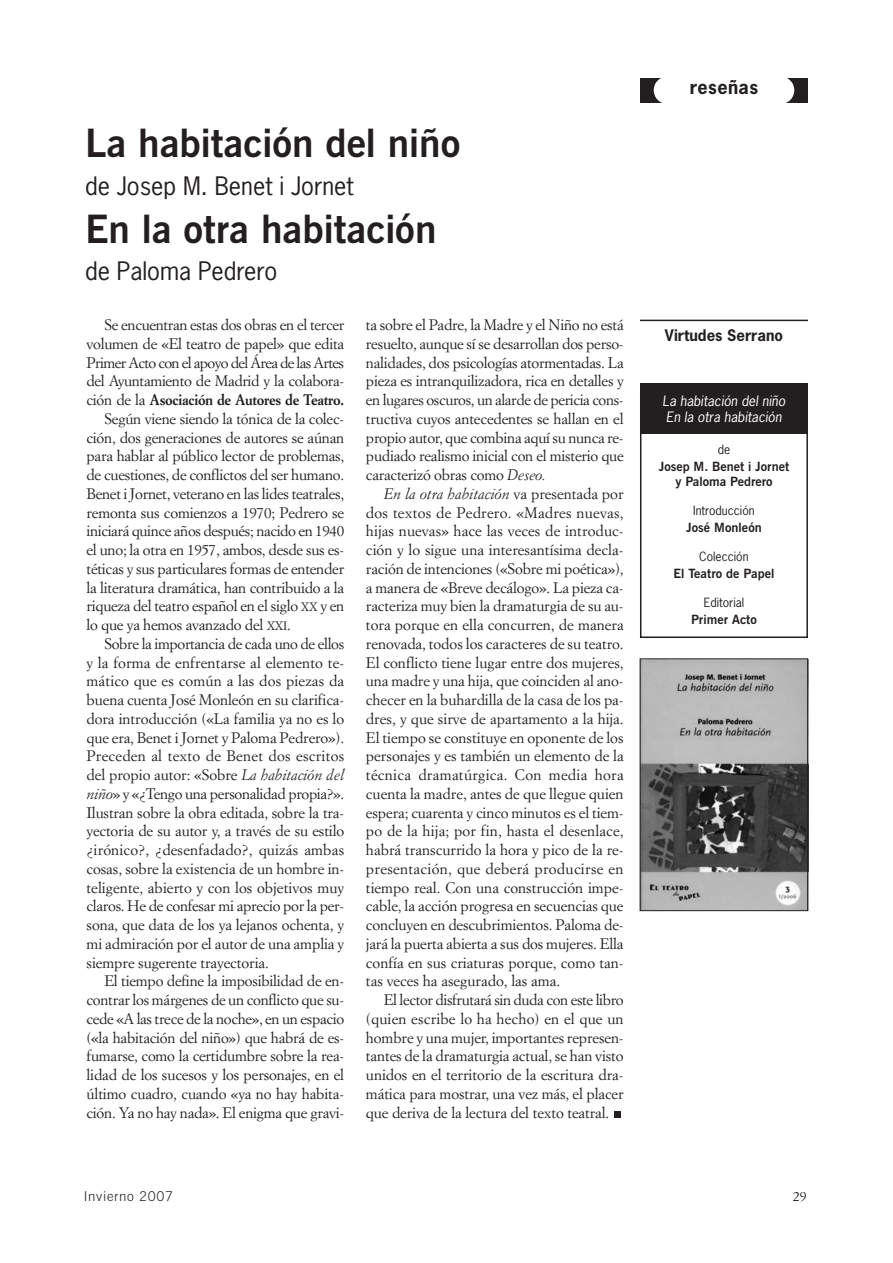
<style>
.page{position:relative;width:893px;height:1263px;background:#fff}
.page>*{position:absolute;margin:0;border:0;box-sizing:border-box;transform-origin:0 0}
.t1{font:700 39px "News Gothic BT";color:#231f20}
.t2{font:24px "News Gothic";color:#231f20}
.t3{font:700 18px "News Gothic";letter-spacing:.025em;color:#231f20}
.t4{font:15px/18.8px "Simoncini Garamond";letter-spacing:-.015em;color:#231f20;text-align:justify}
.t5{font:15px "Simoncini Garamond";letter-spacing:.01em;color:#231f20}
.t6{font:15px "Simoncini Garamond";letter-spacing:-.04em;color:#231f20}
.t7{font:700 15px "Simoncini Garamond";letter-spacing:-.015em;color:#231f20;scale:.95 1}
.t8{font:15px "Simoncini Garamond";letter-spacing:.005em;color:#231f20}
.t9{font:15px "Simoncini Garamond";letter-spacing:.015em;color:#231f20}
.t10{font:700 15px "News Gothic";color:#231f20}
.t11{font:13.5px/16.2px "News Gothic";color:#fff}
.t12{font:300 13.5px "News Gothic BT";letter-spacing:.05em;color:#231f20}
.t13{font:13.5px "Simoncini Garamond";color:#231f20}
.t14{font:700 12.75px/15px "News Gothic BT";color:#231f20;text-align:center}
.t15{font:12px "News Gothic";color:#231f20}
.s1{font-weight:400}
.s2{font-size:12px}
.s3{font-style:italic}
</style>
<div class="page">
<div style="left:640px;top:78px;width:168px;height:25px;background:#231f20"></div>
<div style="left:654px;top:76px;width:140px;height:28px;background:#fff;border-radius:14px"></div>
<div style="left:614px;top:1111px;width:7px;height:7px;background:#231f20"></div>
<hr style="left:640px;top:320px;width:168px;height:1px;background:#231f20">
<div style="left:640px;top:383px;width:168px;height:51px;background:#231f20"></div>
<div style="left:640px;top:392px;width:168px;height:246px;border:2px solid #231f20"></div>
<img style="left:642px;top:661px;width:164px;height:248px">
<div style="left:640px;top:659px;width:168px;height:252px;border:1px solid #231f20"></div>
<h1 class="t1" style="left:85px;top:129px;width:377px">La habitación del niño</h1>
<h2 class="t2" style="left:85px;top:176px;width:270px">de Josep M. Benet i Jornet</h2>
<h1 class="t1" style="left:85px;top:215px;width:353px">En la otra habitación</h1>
<h2 class="t2" style="left:85px;top:262px;width:194px">de Paloma Pedrero</h2>
<p class="t4" style="left:104px;top:317px;width:241px">Se encuentran estas dos obras en el tercer</p>
<p class="t4" style="left:87px;top:335px;width:259px">volumen de «El teatro de papel» que edita</p>
<p class="t6" style="left:87px;top:356px;width:259px">Primer Acto con el apoyo del Área de las Artes</p>
<p class="t4" style="left:87px;top:373px;width:259px">del Ayuntamiento de Madrid y la colabora-</p>
<p class="t7" style="left:87px;top:394px;width:273px"><span class="s1">ción de la</span> Asociación de Autores de Teatro.</p>
<p class="t4" style="left:104px;top:410px;width:241px">Según viene siendo la tónica de la colec-</p>
<p class="t4" style="left:87px;top:429px;width:259px">ción, dos generaciones de autores se aúnan</p>
<p class="t4" style="left:87px;top:448px;width:259px">para hablar al público lector de problemas,</p>
<p class="t4" style="left:87px;top:467px;width:259px">de cuestiones, de conflictos del ser humano.</p>
<p class="t4" style="left:87px;top:485px;width:259px">Benet i Jornet, veterano en las lides teatrales,</p>
<p class="t4" style="left:87px;top:504px;width:259px">remonta sus comienzos a 1970; Pedrero se</p>
<p class="t4" style="left:87px;top:523px;width:259px">iniciará quince años después; nacido en 1940</p>
<p class="t4" style="left:87px;top:542px;width:259px">el uno; la otra en 1957, ambos, desde sus es-</p>
<p class="t4" style="left:87px;top:560px;width:259px">téticas y sus particulares formas de entender</p>
<p class="t4" style="left:87px;top:579px;width:259px">la literatura dramática, han contribuido a la</p>
<p class="t4" style="left:87px;top:598px;width:259px">riqueza del teatro español en el siglo <span class="s2">XX</span> y en</p>
<p class="t4" style="left:87px;top:617px;width:206px">lo que ya hemos avanzado del <span class="s2">XXI</span>.</p>
<p class="t4" style="left:104px;top:635px;width:241px">Sobre la importancia de cada uno de ellos</p>
<p class="t5" style="left:87px;top:656px;width:259px">y la forma de enfrentarse al elemento te-</p>
<p class="t5" style="left:87px;top:675px;width:259px">mático que es común a las dos piezas da</p>
<p class="t4" style="left:87px;top:692px;width:259px">buena cuenta José Monleón en su clarifica-</p>
<p class="t4" style="left:87px;top:710px;width:259px">dora introducción («La familia ya no es lo</p>
<p class="t4" style="left:87px;top:729px;width:259px">que era, Benet i Jornet y Paloma Pedrero»).</p>
<p class="t9" style="left:87px;top:750px;width:259px">Preceden al texto de Benet dos escritos</p>
<p class="t4" style="left:87px;top:767px;width:259px">del propio autor: «Sobre <span class="s3">La habitación del</span></p>
<p class="t4" style="left:87px;top:785px;width:259px"><span class="s3">niño</span>» y «¿Tengo una personalidad propia?».</p>
<p class="t4" style="left:87px;top:804px;width:259px">Ilustran sobre la obra editada, sobre la tra-</p>
<p class="t4" style="left:87px;top:823px;width:259px">yectoria de su autor y, a través de su estilo</p>
<p class="t5" style="left:87px;top:844px;width:259px">¿irónico?, ¿desenfadado?, quizás ambas</p>
<p class="t4" style="left:87px;top:860px;width:259px">cosas, sobre la existencia de un hombre in-</p>
<p class="t8" style="left:87px;top:881px;width:259px">teligente, abierto y con los objetivos muy</p>
<p class="t4" style="left:87px;top:898px;width:259px">claros. He de confesar mi aprecio por la per-</p>
<p class="t4" style="left:87px;top:917px;width:259px">sona, que data de los ya lejanos ochenta, y</p>
<p class="t4" style="left:87px;top:935px;width:259px">mi admiración por el autor de una amplia y</p>
<p class="t4" style="left:87px;top:954px;width:184px">siempre sugerente trayectoria.</p>
<p class="t4" style="left:104px;top:973px;width:241px">El tiempo define la imposibilidad de en-</p>
<p class="t4" style="left:87px;top:992px;width:259px">contrar los márgenes de un conflicto que su-</p>
<p class="t4" style="left:87px;top:1010px;width:259px">cede «A las trece de la noche», en un espacio</p>
<p class="t4" style="left:87px;top:1029px;width:259px">(«la habitación del niño») que habrá de es-</p>
<p class="t4" style="left:87px;top:1048px;width:259px">fumarse, como la certidumbre sobre la rea-</p>
<p class="t4" style="left:87px;top:1067px;width:259px">lidad de los sucesos y los personajes, en el</p>
<p class="t4" style="left:87px;top:1085px;width:259px">último cuadro, cuando «ya no hay habita-</p>
<p class="t4" style="left:87px;top:1104px;width:259px">ción. Ya no hay nada». El enigma que gravi-</p>
<p class="t4" style="left:366px;top:317px;width:259px">ta sobre el Padre, la Madre y el Niño no está resuelto, aunque sí se desarrollan dos perso&shy;nalidades, dos psicologías atormentadas. La pieza es intranquilizadora, rica en detalles y en lugares oscuros, un alarde de pericia cons&shy;tructiva cuyos antecedentes se hallan en el propio autor, que combina aquí su nunca re&shy;pudiado realismo inicial con el misterio que caracterizó obras como <span class="s3">Deseo.</span></p>
<p class="t4" style="left:366px;top:485px;width:259px;text-indent:18px"><span class="s3">En la otra habitación</span> va presentada por dos textos de Pedrero. «Madres nuevas, hijas nuevas» hace las veces de introduc&shy;ción y lo sigue una interesantísima decla&shy;ración de intenciones («Sobre mi poética»), a manera de «Breve decálogo». La pieza ca&shy;racteriza muy bien la dramaturgia de su au&shy;tora porque en ella concurren, de manera renovada, todos los caracteres de su teatro.<br>El conflicto tiene lugar entre dos mujeres, una madre y una hija, que coinciden al ano&shy;checer en la buhardilla de la casa de los pa&shy;dres, y que sirve de apartamento a la hija.<br>El tiempo se constituye en oponente de los personajes y es también un elemento de la técnica dramatúrgica. Con media hora cuenta la madre, antes de que llegue quien espera; cuarenta y cinco minutos es el tiem&shy;po de la hija; por fin, hasta el desenlace, habrá transcurrido la hora y pico de la re&shy;presentación, que deberá producirse en tiempo real. Con una construcción impe&shy;cable, la acción progresa en secuencias que concluyen en descubrimientos. Paloma de&shy;jará la puerta abierta a sus dos mujeres. Ella confía en sus criaturas porque, como tan&shy;tas veces ha asegurado, las ama.</p>
<p class="t4" style="left:366px;top:992px;width:259px;text-indent:18px">El lector disfrutará sin duda con este libro (quien escribe lo ha hecho) en el que un hombre y una mujer, importantes represen&shy;tantes de la dramaturgia actual, se han visto unidos en el territorio de la escritura dra&shy;mática para mostrar, una vez más, el placer que deriva de la lectura del texto teatral.</p>
<p class="t3" style="left:690px;top:80px;width:70px">reseñas</p>
<p class="t10" style="left:665px;top:330px;width:120px">Virtudes Serrano</p>
<p class="t11" style="left:663px;top:394px;width:126px">La habitación del niño<br>En la otra habitación</p>
<p class="t15" style="left:718px;top:445px;width:14px">de</p>
<p class="t14" style="left:659px;top:460px;width:132px">Josep M. Benet i Jornet y Paloma Pedrero</p>
<p class="t15" style="left:693px;top:506px;width:63px">Introducción</p>
<p class="t14" style="left:686px;top:521px;width:77px">José Monleón</p>
<p class="t15" style="left:699px;top:552px;width:51px">Colección</p>
<p class="t14" style="left:673px;top:567px;width:103px">El Teatro de Papel</p>
<p class="t15" style="left:704px;top:597px;width:42px">Editorial</p>
<p class="t14" style="left:691px;top:613px;width:67px">Primer Acto</p>
<p class="t12" style="left:84px;top:1191px;width:91px">Invierno 2007</p>
<p class="t13" style="left:793px;top:1191px;width:15px">29</p>
</div>
